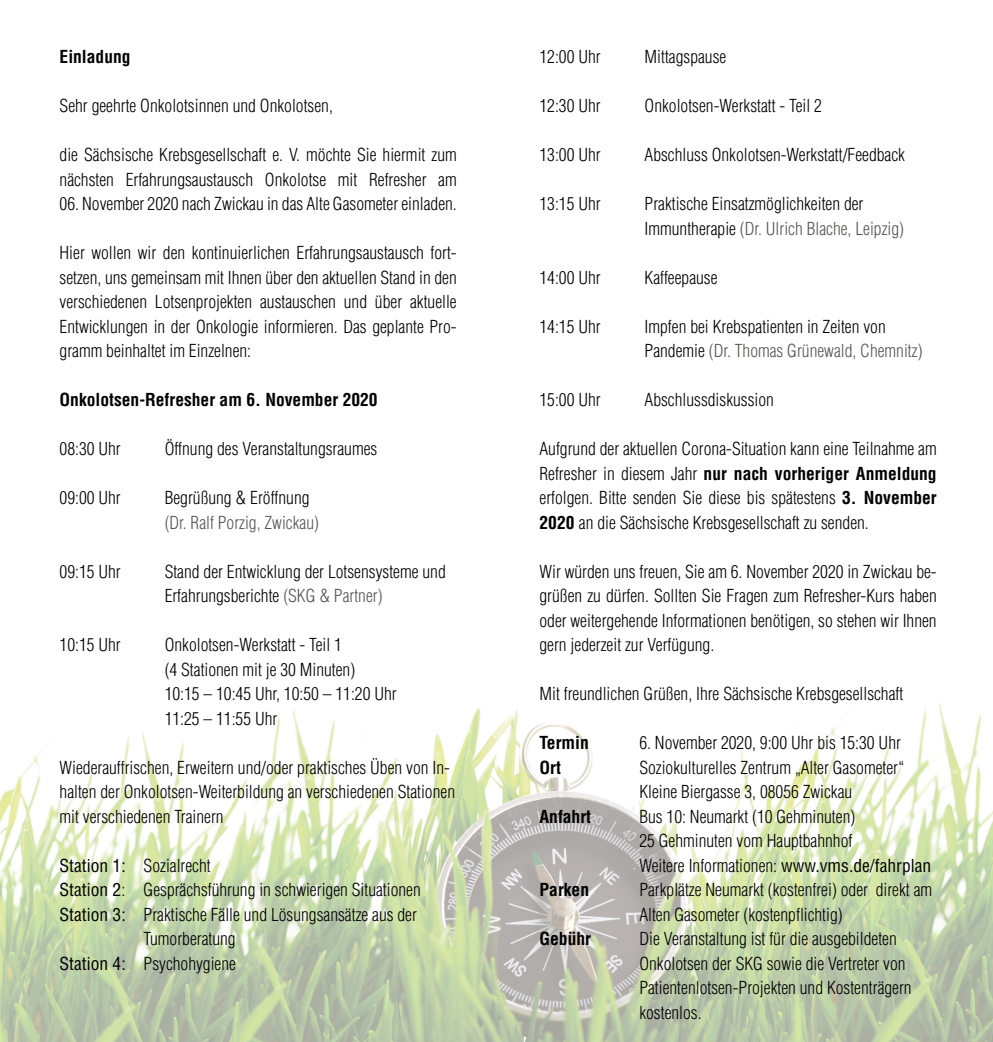
<style>
.page{position:relative;width:993px;height:1042px;background:#fff}
.page>*{position:absolute;margin:0;border:0;box-sizing:border-box;transform-origin:0 0}
.t1{font:300 condensed 17.5px/24.5px "Helvetica";color:#000}
.t2{font:700 condensed 17.5px "Helvetica";color:#000}
.t3{font:300 condensed 17.5px "Helvetica";color:#565655}
.s1{color:#565655}
.s2{font-weight:400}
.s3{font-weight:700}
</style>
<div class="page">
<img style="left:0;top:704px;width:992px;height:338px">
<p class="t2" style="left:60px;top:46px;width:72px">Einladung</p>
<p class="t1" style="left:60px;top:93px;width:275px">Sehr geehrte Onkolotsinnen und Onkolotsen,</p>
<p class="t1" style="left:60px;top:142px;width:398px">die Sächsische Krebsgesellschaft e. V. möchte Sie hiermit zum nächsten Erfahrungsaustausch Onkolotse mit Refresher am</p>
<p class="t1" style="left:60px;top:191px;width:398px">06. November 2020 nach Zwickau in das Alte Gasometer einladen.</p>
<p class="t1" style="left:60px;top:240px;width:398px;text-align:justify">Hier wollen wir den kontinuierlichen Erfahrungsaustausch fort&shy;setzen, uns gemeinsam mit Ihnen über den aktuellen Stand in den verschiedenen Lotsenprojekten austauschen und über aktuelle Entwicklungen in der Onkologie informieren. Das geplante Pro&shy;gramm beinhaltet im Einzelnen:</p>
<p class="t2" style="left:60px;top:389px;width:319px">Onkolotsen-Refresher am 6. November 2020</p>
<p class="t1" style="left:60px;top:436px;width:63px">08:30 Uhr</p>
<p class="t1" style="left:165px;top:436px;width:214px">Öffnung des Veranstaltungsraumes</p>
<p class="t1" style="left:60px;top:485px;width:63px">09:00 Uhr</p>
<p class="t1" style="left:165px;top:485px;width:146px">Begrüßung &amp; Eröffnung</p>
<p class="t3" style="left:165px;top:512px;width:156px">(Dr. Ralf Porzig, Zwickau)</p>
<p class="t1" style="left:60px;top:559px;width:63px">09:15 Uhr</p>
<p class="t1" style="left:165px;top:559px;width:282px">Stand der Entwicklung der Lotsensysteme und<br>Erfahrungsberichte <span class="s1">(SKG &amp; Partner)</span></p>
<p class="t1" style="left:60px;top:632px;width:63px">10:15 Uhr</p>
<p class="t1" style="left:165px;top:632px;width:233px">Onkolotsen-Werkstatt - Teil 1<br>(4 Stationen mit je 30 Minuten)<br>10:15 – 10:45 Uhr, 10:50 – 11:20 Uhr<br>11:25 – 11:55 Uhr</p>
<p class="t1" style="left:60px;top:755px;width:397px">Wiederauffrischen, Erweitern und/oder praktisches Üben von In&shy;halten der Onkolotsen-Weiterbildung an verschiedenen Stationen mit verschiedenen Trainern</p>
<p class="t1" style="left:60px;top:853px;width:153px"><span class="s2">Station 1:</span> Sozialrecht</p>
<p class="t1" style="left:60px;top:877px;width:362px"><span class="s2">Station 2</span>: Gesprächsführung in schwierigen Situationen</p>
<p class="t1" style="left:60px;top:902px;width:359px"><span class="s2">Station 3:</span> Praktische Fälle und Lösungsansätze aus der</p>
<p class="t1" style="left:144px;top:926px;width:93px">Tumorberatung</p>
<p class="t1" style="left:60px;top:951px;width:178px"><span class="s2">Station 4:</span> Psychohygiene</p>
<p class="t1" style="left:539px;top:44px;width:63px">12:00 Uhr</p>
<p class="t1" style="left:644px;top:44px;width:83px">Mittagspause</p>
<p class="t1" style="left:539px;top:93px;width:63px">12:30 Uhr</p>
<p class="t1" style="left:644px;top:93px;width:179px">Onkolotsen-Werkstatt - Teil 2</p>
<p class="t1" style="left:539px;top:142px;width:63px">13:00 Uhr</p>
<p class="t1" style="left:644px;top:142px;width:262px">Abschluss Onkolotsen-Werkstatt/Feedback</p>
<p class="t1" style="left:539px;top:191px;width:63px">13:15 Uhr</p>
<p class="t1" style="left:644px;top:191px;width:261px">Praktische Einsatzmöglichkeiten der<br>Immuntherapie <span class="s1">(Dr. Ulrich Blache, Leipzig)</span></p>
<p class="t1" style="left:539px;top:265px;width:63px">14:00 Uhr</p>
<p class="t1" style="left:644px;top:265px;width:74px">Kaffeepause</p>
<p class="t1" style="left:539px;top:314px;width:63px">14:15 Uhr</p>
<p class="t1" style="left:644px;top:314px;width:279px">Impfen bei Krebspatienten in Zeiten von<br>Pandemie <span class="s1">(Dr. Thomas Grünewald, Chemnitz)</span></p>
<p class="t1" style="left:539px;top:387px;width:63px">15:00 Uhr</p>
<p class="t1" style="left:644px;top:387px;width:131px">Abschlussdiskussion</p>
<p class="t1" style="left:539px;top:436px;width:398px;text-align:justify">Aufgrund der aktuellen Corona-Situation kann eine Teilnahme am Refresher in diesem Jahr <span class="s3">nur nach vorheriger Anmeldung </span>erfolgen. Bitte senden Sie diese bis spätestens <span class="s3">3. November 2020</span> an die Sächsische Krebsgesellschaft zu senden.</p>
<p class="t1" style="left:539px;top:559px;width:398px;text-align:justify">Wir würden uns freuen, Sie am 6. November 2020 in Zwickau be&shy;grüßen zu dürfen. Sollten Sie Fragen zum Refresher-Kurs haben oder weitergehende Informationen benötigen, so stehen wir Ihnen gern jederzeit zur Verfügung.</p>
<p class="t1" style="left:539px;top:681px;width:365px">Mit freundlichen Grüßen, Ihre Sächsische Krebsgesellschaft</p>
<p class="t2" style="left:539px;top:732px;width:51px">Termin</p>
<p class="t1" style="left:639px;top:730px;width:263px">6. November 2020, 9:00 Uhr bis 15:30 Uhr</p>
<p class="t2" style="left:539px;top:757px;width:23px">Ort</p>
<p class="t1" style="left:639px;top:755px;width:266px">Soziokulturelles Zentrum „Alter Gasometer“<br>Kleine Biergasse 3, 08056 Zwickau</p>
<p class="t2" style="left:539px;top:806px;width:53px">Anfahrt</p>
<p class="t1" style="left:639px;top:804px;width:293px">Bus 10: Neumarkt (10 Gehminuten)<br>25 Gehminuten vom Hauptbahnhof<br>Weitere Informationen: <span class="s2">www.vms.de/fahrplan</span></p>
<p class="t2" style="left:539px;top:879px;width:51px">Parken</p>
<p class="t1" style="left:639px;top:877px;width:294px">Parkplätze Neumarkt (kostenfrei) oder direkt am<br>Alten Gasometer (kostenpflichtig)</p>
<p class="t2" style="left:539px;top:928px;width:53px">Gebühr</p>
<p class="t1" style="left:639px;top:926px;width:274px">Die Veranstaltung ist für die ausgebildeten Onkolotsen der SKG sowie die Vertreter von Patientenlotsen-Projekten und Kostenträgern kostenlos.</p>
</div>
